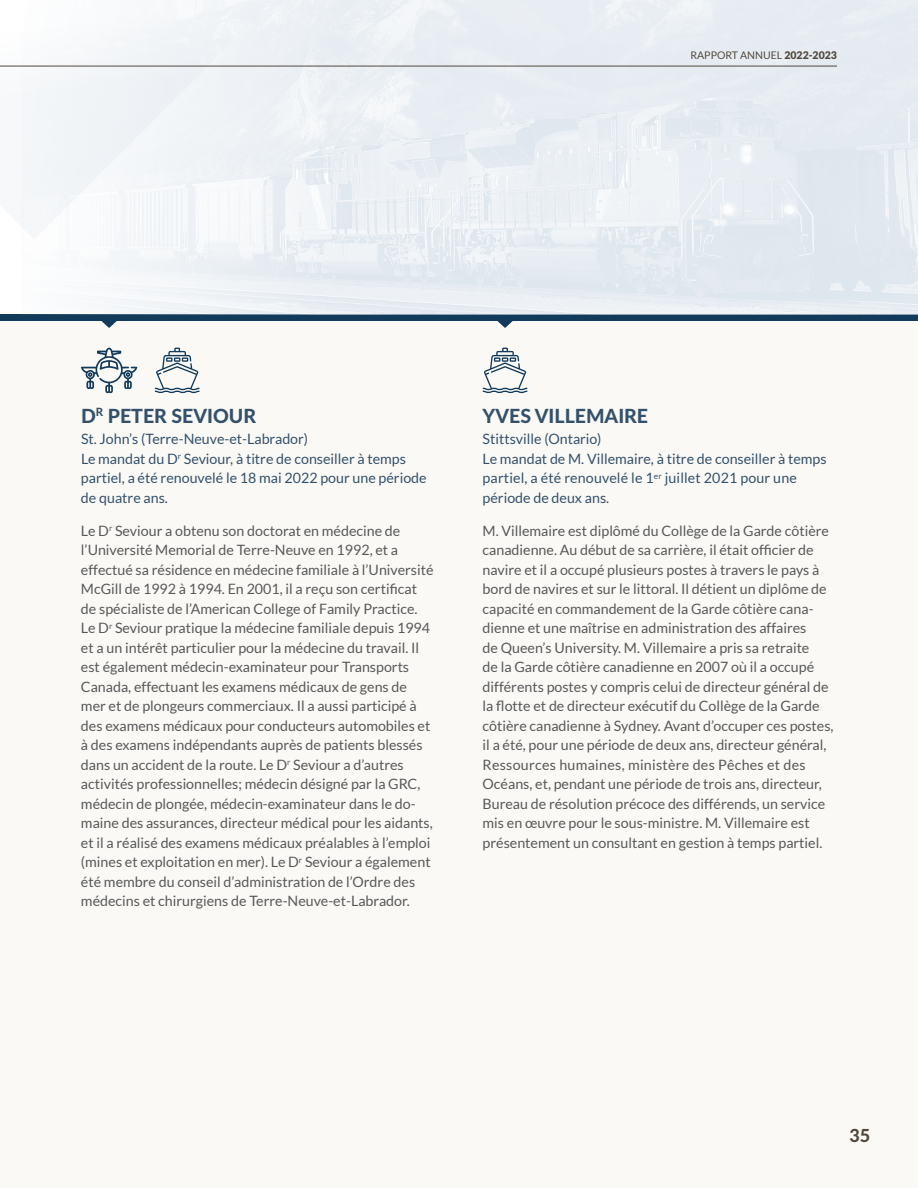
<style>
.page{position:relative;width:918px;height:1188px;background:#fff}
.page>*{position:absolute;margin:0;border:0;box-sizing:border-box;transform-origin:0 0}
.member_name{font:800 19.5px "Lato";color:#33516b}
.t1{font:800 18px "Lato";color:#52493d}
.text_member_bio{font:14.25px/19.5px "Lato";color:#57585a}
.member_mandate{font:14.25px/19.5px "Lato";color:#33516b}
.member_area{font:14.25px "Lato";color:#33516b}
.t2{font:10.5px "Lato";color:#52493d}
.s1{font-weight:900}
</style>
<div class="page">
<div style="left:0;top:318px;width:918px;height:870px;background:#fbf9f5"></div>
<div style="left:0;top:315px;width:918px;height:6px;background:#123a5a"></div>
<svg style="left:497px;top:321px;width:16px;height:7px"></svg>
<svg style="left:101px;top:321px;width:16px;height:7px"></svg>
<svg style="left:81px;top:348px;width:56px;height:46px"></svg>
<svg style="left:483px;top:348px;width:45px;height:45px"></svg>
<svg style="left:155px;top:348px;width:45px;height:45px"></svg>
<img style="left:22px;top:0;width:896px;height:315px">
<hr style="left:0;top:66px;width:837px;height:1px;background:#52493d">
<p class="t2" style="left:690px;top:50px;width:148px">RAPPORT ANNUEL <span class="s1">2022-2023</span></p>
<p class="member_name" style="left:81px;top:401px;width:177px">D<sup>R</sup> PETER SEVIOUR</p>
<p class="member_area" style="left:81px;top:431px;width:229px">St. John’s (Terre-Neuve-et-Labrador)</p>
<p class="member_mandate" style="left:81px;top:449px;width:347px">Le mandat du D<sup>r</sup> Seviour, à titre de conseiller à temps partiel, a été renouvelé le 18 mai 2022 pour une période de quatre ans.</p>
<p class="text_member_bio" style="left:81px;top:521px;width:354px">Le D<sup>r</sup> Seviour a obtenu son doctorat en médecine de l’Université Memorial de Terre-Neuve en 1992, et a effectué sa résidence en médecine familiale à l’Université McGill de 1992 à 1994. En 2001, il a reçu son certificat de spécialiste de l’American College of Family Practice.<br>Le D<sup>r</sup> Seviour pratique la médecine familiale depuis 1994 et a un intérêt particulier pour la médecine du travail. Il est également médecin-examinateur pour Transports Canada, effectuant les examens médicaux de gens de mer et de plongeurs commerciaux. Il a aussi participé à des examens médicaux pour conducteurs automobiles et à des examens indépendants auprès de patients blessés dans un accident de la route. Le D<sup>r</sup> Seviour a d’autres activités professionnelles; médecin désigné par la GRC, médecin de plongée, médecin-examinateur dans le do&shy;maine des assurances, directeur médical pour les aidants, et il a réalisé des examens médicaux préalables à l’emploi (mines et exploitation en mer). Le D<sup>r</sup> Seviour a également été membre du conseil d’administration de l’Ordre des médecins et chirurgiens de Terre-Neuve-et-Labrador.</p>
<p class="member_name" style="left:483px;top:401px;width:167px">YVES VILLEMAIRE</p>
<p class="member_area" style="left:483px;top:431px;width:120px">Stittsville (Ontario)</p>
<p class="member_mandate" style="left:483px;top:449px;width:346px">Le mandat de M. Villemaire, à titre de conseiller à temps partiel, a été renouvelé le 1<sup>er</sup> juillet 2021 pour une période de deux ans.</p>
<p class="text_member_bio" style="left:483px;top:521px;width:353px">M. Villemaire est diplômé du Collège de la Garde côtière canadienne. Au début de sa carrière, il était officier de navire et il a occupé plusieurs postes à travers le pays à bord de navires et sur le littoral. Il détient un diplôme de capacité en commandement de la Garde côtière cana&shy;dienne et une maîtrise en administration des affaires<br>de Queen’s University. M. Villemaire a pris sa retraite<br>de la Garde côtière canadienne en 2007 où il a occupé différents postes y compris celui de directeur général de la flotte et de directeur exécutif du Collège de la Garde côtière canadienne à Sydney. Avant d’occuper ces postes, il a été, pour une période de deux ans, directeur général, Ressources humaines, ministère des Pêches et des Océans, et, pendant une période de trois ans, directeur, Bureau de résolution précoce des différends, un service mis en œuvre pour le sous-ministre. M. Villemaire est présentement un consultant en gestion à temps partiel.</p>
<p class="t1" style="left:849px;top:1122px;width:22px">35</p>
</div>
